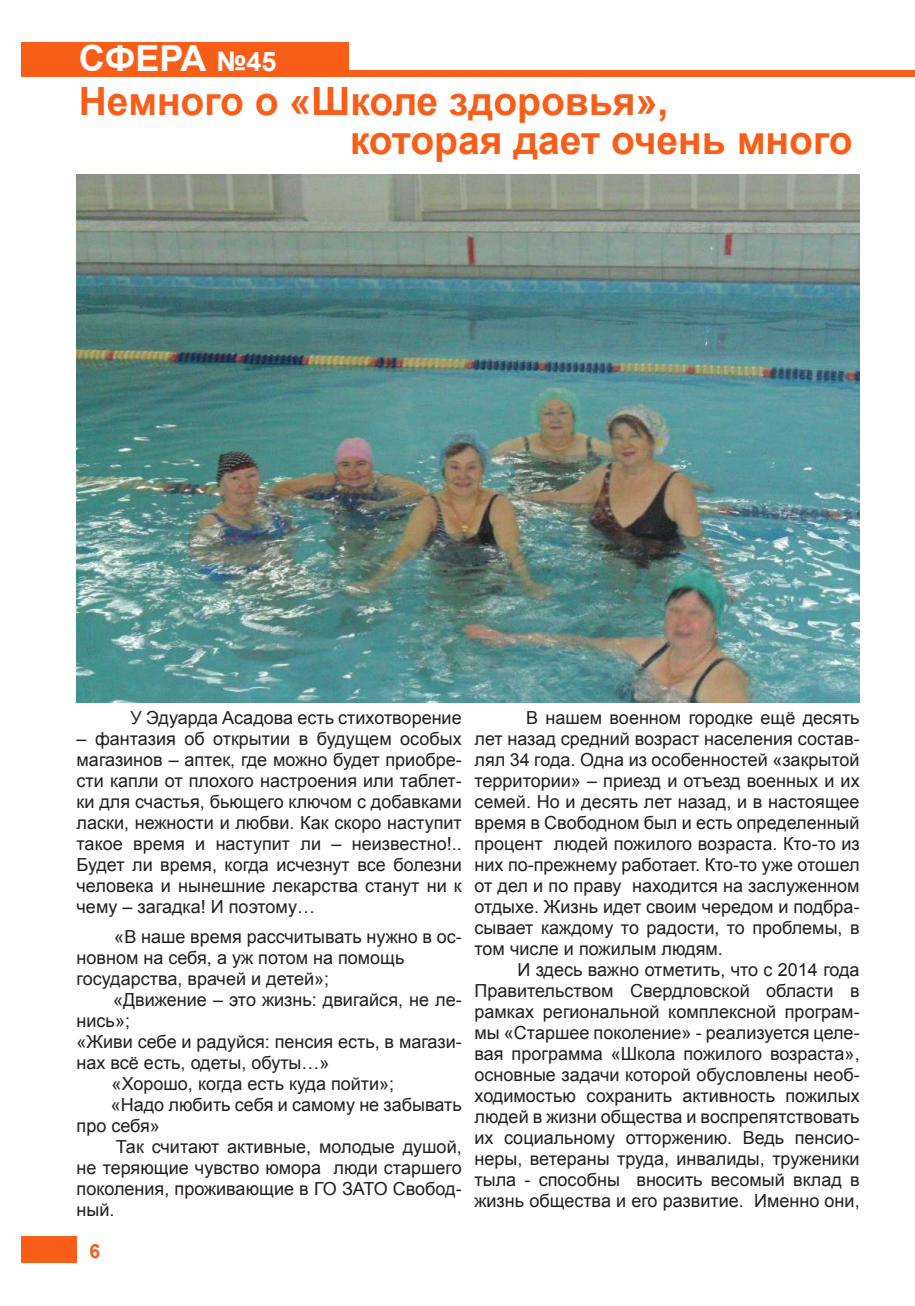
<style>
.page{position:relative;width:915px;height:1306px;background:#fff}
.page>*{position:absolute;margin:0;border:0;box-sizing:border-box;transform-origin:0 0}
.t1{font:700 39px/39px "Arial";color:#f85e17}
.t2{font:700 36px "Arial";color:#fff}
.t3{font:700 19.5px "Arial";color:#f85e17}
.t4{font:18px/21px "Arial";color:#231f20;text-align:justify}
.s1{font-size:27px}
</style>
<div class="page">
<div style="left:21px;top:1236px;width:56px;height:27px;background:#f85e17"></div>
<div style="left:21px;top:70px;width:893px;height:6px;background:#f85e17"></div>
<div style="left:21px;top:42px;width:327px;height:28px;background:#f85e17"></div>
<img style="left:77px;top:174px;width:782px;height:529px">
<h2 class="t2" style="left:79px;top:35px;width:199px">СФЕРА <span class="s1">№45</span></h2>
<h1 class="t1" style="left:350px;top:82px;width:504px;text-indent:-271px">Немного о «Школе здоровья»,<br>которая дает очень много</h1>
<p class="t4" style="left:131px;top:707px;width:332px">У Эдуарда Асадова есть стихотворение</p>
<p class="t4" style="left:77px;top:728px;width:386px">– фантазия об открытии в будущем особых магазинов – аптек, где можно будет приобре&shy;сти капли от плохого настроения или таблет&shy;ки для счастья, бьющего ключом с добавками ласки, нежности и любви. Как скоро наступит такое время и наступит ли – неизвестно!..<br>Будет ли время, когда исчезнут все болезни человека и нынешние лекарства станут ни к чему – загадка! И поэтому…</p>
<p class="t4" style="left:77px;top:926px;width:386px;text-align:left;text-indent:38px">«В наше время рассчитывать нужно в ос&shy;новном на себя, а уж потом на помощь государства, врачей и детей»;</p>
<p class="t4" style="left:113px;top:989px;width:350px">«Движение – это жизнь: двигайся, не ле-</p>
<p class="t4" style="left:77px;top:1010px;width:55px">нись»;</p>
<p class="t4" style="left:77px;top:1031px;width:386px">«Живи себе и радуйся: пенсия есть, в магази-</p>
<p class="t4" style="left:77px;top:1052px;width:254px">нах всё есть, одеты, обуты…»</p>
<p class="t4" style="left:112px;top:1073px;width:284px">«Хорошо, когда есть куда пойти»;</p>
<p class="t4" style="left:111px;top:1094px;width:352px">«Надо любить себя и самому не забывать</p>
<p class="t4" style="left:77px;top:1115px;width:85px">про себя»</p>
<p class="t4" style="left:116px;top:1136px;width:347px">Так считают активные, молодые душой,</p>
<p class="t4" style="left:77px;top:1157px;width:386px">не теряющие чувство юмора люди старшего</p>
<p class="t4" style="left:77px;top:1178px;width:386px">поколения, проживающие в ГО ЗАТО Свобод-</p>
<p class="t4" style="left:77px;top:1199px;width:39px">ный.</p>
<p class="t3" style="left:89px;top:1237px;width:12px">6</p>
<p class="t4" style="left:474px;top:707px;width:386px;text-indent:51px">В нашем военном городке ещё десять лет назад средний возраст населения состав&shy;лял 34 года. Одна из особенностей «закрытой территории» – приезд и отъезд военных и их семей. Но и десять лет назад, и в настоящее время в Свободном был и есть определенный процент людей пожилого возраста. Кто-то из них по-прежнему работает. Кто-то уже отошел от дел и по праву находится на заслуженном отдыхе. Жизнь идет своим чередом и подбра&shy;сывает каждому то радости, то проблемы, в том числе и пожилым людям.</p>
<p class="t4" style="left:474px;top:959px;width:386px;text-indent:43px">И здесь важно отметить, что с 2014 года Правительством Свердловской области в рамках региональной комплексной програм&shy;мы «Старшее поколение» - реализуется целе&shy;вая программа «Школа пожилого возраста», основные задачи которой обусловлены необ&shy;ходимостью сохранить активность пожилых людей в жизни общества и воспрепятствовать их социальному отторжению. Ведь пенсио&shy;неры, ветераны труда, инвалиды, труженики тыла - способны вносить весомый вклад в жизнь общества и его развитие. Именно они,</p>
</div>
